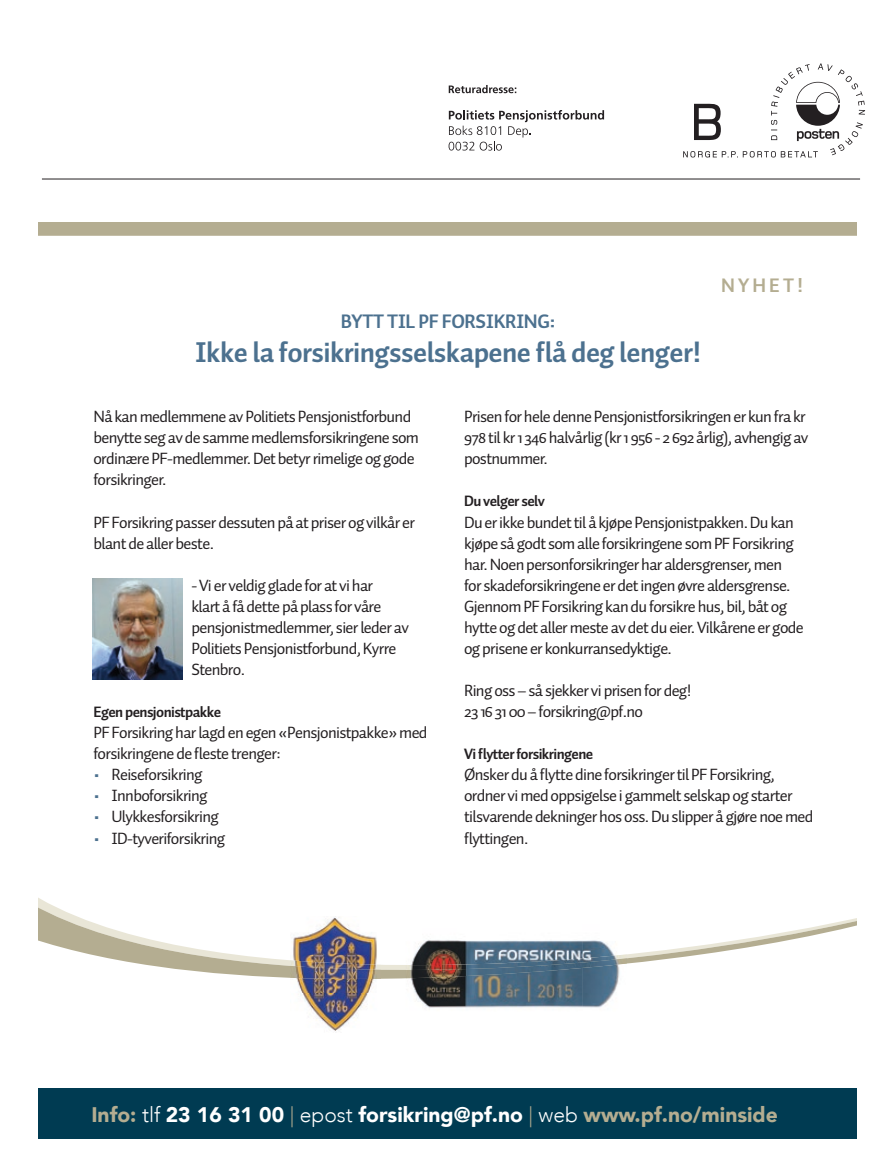
<style>
.page{position:relative;width:893px;height:1170px;background:#fff}
.page>*{position:absolute;margin:0;border:0;box-sizing:border-box;transform-origin:0 0}
.t1{font:700 28.5px "Auto 1";letter-spacing:-.02em;color:#4c718f}
.t2{font:900 21px "Avenir";color:#fff}
.t3{font:700 19.5px "Auto 1";letter-spacing:-.02em;color:#4c718f}
.t4{font:700 19.5px "Auto 1";letter-spacing:.16em;color:#b4ad91}
.t5{font:16.5px/21px "Auto 1";letter-spacing:-.04em;color:#231f21}
.t6{font:700 15px "Auto 1";letter-spacing:-.04em;color:#231f21}
.s1{color:#b4ad91}
.s2{font-weight:300}
.s3{font-weight:300;color:#b4ad91}
</style>
<div class="page">
<svg style="left:683px;top:63px;width:183px;height:94px"></svg>
<svg style="left:449px;top:85px;width:67px;height:8px"></svg>
<svg style="left:449px;top:110px;width:155px;height:41px"></svg>
<div style="left:39px;top:1088px;width:818px;height:50px;background:#003b52"></div>
<img style="left:93px;top:578px;width:90px;height:102px">
<svg style="left:39px;top:898px;width:818px;height:81px"></svg>
<svg style="left:39px;top:223px;width:818px;height:13px;background:#b5ae92"></svg>
<img style="left:406px;top:924px;width:221px;height:84px">
<img style="left:406px;top:954px;width:221px;height:4px">
<img style="left:406px;top:958px;width:221px;height:20px">
<img style="left:290px;top:915px;width:91px;height:116px">
<img style="left:290px;top:960px;width:91px;height:5px">
<img style="left:290px;top:965px;width:91px;height:13px">
<hr style="left:42px;top:179px;width:818px;height:1px;background:#231f21">
<p class="t3" style="left:341px;top:309px;width:216px">BYTT TIL PF FORSIKRING:</p>
<h1 class="t1" style="left:195px;top:334px;width:508px">Ikke la forsikringsselskapene flå deg lenger!</h1>
<p class="t4" style="left:721px;top:273px;width:83px">NYHET!</p>
<p class="t5" style="left:93px;top:406px;width:327px">Nå kan medlemmene av Politiets Pensjonistforbund benytte seg av de samme medlemsforsikringene som ordinære PF-medlemmer. Det betyr rimelige og gode forsikringer.</p>
<p class="t5" style="left:93px;top:511px;width:323px">PF Forsikring passer dessuten på at priser og vilkår er blant de aller beste.</p>
<p class="t5" style="left:191px;top:574px;width:219px">- Vi er veldig glade for at vi har<br>klart å få dette på plass for våre pensjonistmedlemmer, sier leder av<br>Politiets Pensjonistforbund, Kyrre<br>Stenbro.</p>
<p class="t6" style="left:93px;top:702px;width:129px">Egen pensjonistpakke</p>
<p class="t5" style="left:93px;top:721px;width:336px">PF Forsikring har lagd en egen «Pensjonistpakke» med</p>
<p class="t5" style="left:93px;top:742px;width:189px">forsikringene de fleste trenger:</p>
<p class="t5" style="left:111px;top:763px;width:93px">Reiseforsikring</p>
<p class="t5" style="left:111px;top:785px;width:98px">Innboforsikring</p>
<p class="t5" style="left:111px;top:806px;width:109px">Ulykkesforsikring</p>
<p class="t5" style="left:111px;top:827px;width:115px">ID-tyveriforsikring</p>
<p class="t5" style="left:464px;top:406px;width:346px">Prisen for hele denne Pensjonistforsikringen er kun fra kr<br>978 til kr 1 346 halvårlig (kr 1 956 - 2 692 årlig), avhengig av postnummer.</p>
<p class="t6" style="left:464px;top:492px;width:82px">Du velger selv</p>
<p class="t5" style="left:464px;top:511px;width:341px">Du er ikke bundet til å kjøpe Pensjonistpakken. Du kan kjøpe så godt som alle forsikringene som PF Forsikring har. Noen personforsikringer har aldersgrenser, men for skadeforsikringene er det ingen øvre aldersgrense.<br>Gjennom PF Forsikring kan du forsikre hus, bil, båt og hytte og det aller meste av det du eier. Vilkårene er gode og prisene er konkurransedyktige.</p>
<p class="t5" style="left:464px;top:679px;width:229px">Ring oss – så sjekker vi prisen for deg!<br>23 16 31 00 – forsikring@pf.no</p>
<p class="t6" style="left:464px;top:744px;width:131px">Vi flytter forsikringene</p>
<p class="t5" style="left:464px;top:763px;width:351px">Ønsker du å flytte dine forsikringer til PF Forsikring, ordner vi med oppsigelse i gammelt selskap og starter tilsvarende dekninger hos oss. Du slipper å gjøre noe med flyttingen.</p>
<p class="t2" style="left:91px;top:1096px;width:688px"><span class="s1">Info:</span> <span class="s2">tlf</span> 23 16 31 00 <span class="s3">|</span> <span class="s2">epost</span> forsikring@pf.no <span class="s3">|</span> <span class="s2">web</span> <span class="s1">www.pf.no/minside</span></p>
</div>
